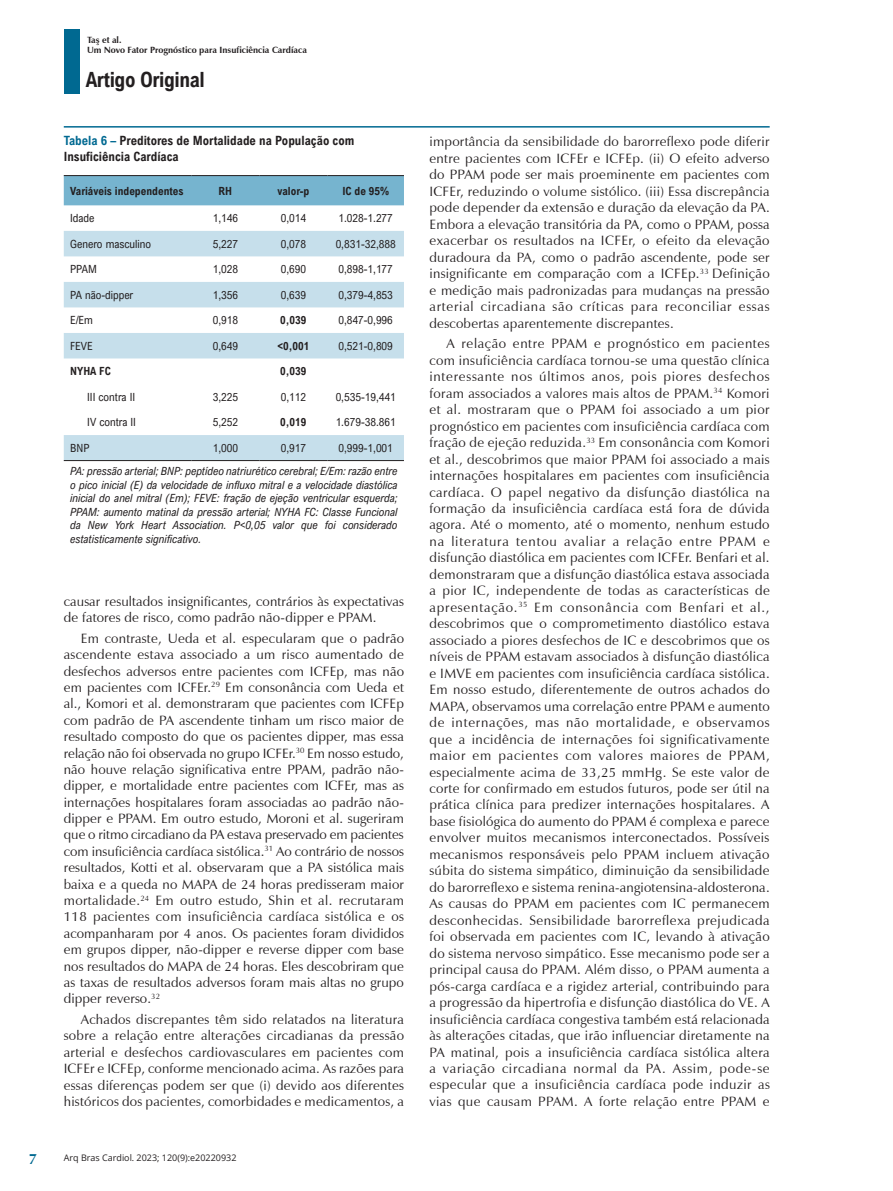
<style>
.page{position:relative;width:893px;height:1191px;background:#fff}
.page>*{position:absolute;margin:0;border:0;box-sizing:border-box;transform-origin:0 0}
.t1{font:700 21px "Arial Nova Cond";letter-spacing:-.02em;color:#231f20}
.t2{font:700 15px "Zapf Humanist 601 BT";color:#006991}
._01-TEXTO_BASICO{font:13.5px/16.5px "Zapf Humanist 601 BT";letter-spacing:.01em;color:#231f20;text-align:justify}
._01_TÍTULO_TABELA{font:700 12.75px/15.3px "Arial Nova Cond";color:#231f20}
._05_LEGENDA_TABELA{font:italic 11.25px/13.5px "Arial Nova Cond";color:#231f20;text-align:justify}
._02_TEXTO_TABELA_BASICA{font:11.25px "Arial Nova Cond";color:#231f20}
._04_DESTAQUE_TABELA{font:700 11.25px "Arial Nova Cond";color:#231f20}
._03_TEXTO_TABELA_SUBITEM{font:11.25px "Arial Nova Cond";color:#231f20}
.t3{font:700 9px/10.8px "Zapf Humanist 601 BT";color:#231f20}
.t4{font:9px "Open Sans";color:#231f20}
.s1{color:#006991}
</style>
<div class="page">
<hr style="left:64px;top:126px;width:706px;height:2px;background:#006991">
<div style="left:64px;top:29px;width:16px;height:65px;background:#006991"></div>
<div style="left:64px;top:176px;width:340px;height:29px;background:#76b4cf"></div>
<svg style="left:64px;top:231px;width:340px;height:229px"></svg>
<hr style="left:64px;top:175px;width:127px;height:1px;background:#231f20">
<hr style="left:191px;top:175px;width:68px;height:1px;background:#231f20">
<hr style="left:259px;top:175px;width:68px;height:1px;background:#231f20">
<hr style="left:327px;top:175px;width:77px;height:1px;background:#231f20">
<hr style="left:64px;top:460px;width:127px;height:1px;background:#231f20">
<hr style="left:191px;top:460px;width:68px;height:1px;background:#231f20">
<hr style="left:259px;top:460px;width:68px;height:1px;background:#231f20">
<hr style="left:327px;top:460px;width:77px;height:1px;background:#231f20">
<p class="t2" style="left:29px;top:1149px;width:10px">7</p>
<p class="t3" style="left:87px;top:34px;width:221px">Taş et al.<br>Um Novo Fator Prognóstico para Insuficiência Cardíaca</p>
<h1 class="t1" style="left:86px;top:67px;width:121px">Artigo Original</h1>
<p class="_01_TÍTULO_TABELA" style="left:64px;top:133px;width:292px"><span class="s1">Tabela 6 –</span> Preditores de Mortalidade na População com<br>Insuficiência Cardíaca</p>
<p class="_04_DESTAQUE_TABELA" style="left:70px;top:183px;width:115px">Variáveis independentes</p>
<p class="_04_DESTAQUE_TABELA" style="left:219px;top:183px;width:15px">RH</p>
<p class="_04_DESTAQUE_TABELA" style="left:278px;top:183px;width:33px">valor-p</p>
<p class="_04_DESTAQUE_TABELA" style="left:342px;top:183px;width:48px">IC de 95%</p>
<p class="_02_TEXTO_TABELA_BASICA" style="left:70px;top:211px;width:26px">Idade</p>
<p class="_02_TEXTO_TABELA_BASICA" style="left:213px;top:211px;width:27px">1,146</p>
<p class="_02_TEXTO_TABELA_BASICA" style="left:281px;top:211px;width:27px">0,014</p>
<p class="_02_TEXTO_TABELA_BASICA" style="left:338px;top:211px;width:56px">1.028-1.277</p>
<p class="_02_TEXTO_TABELA_BASICA" style="left:70px;top:237px;width:82px">Genero masculino</p>
<p class="_02_TEXTO_TABELA_BASICA" style="left:213px;top:237px;width:27px">5,227</p>
<p class="_02_TEXTO_TABELA_BASICA" style="left:281px;top:237px;width:27px">0,078</p>
<p class="_02_TEXTO_TABELA_BASICA" style="left:336px;top:237px;width:61px">0,831-32,888</p>
<p class="_02_TEXTO_TABELA_BASICA" style="left:70px;top:262px;width:28px">PPAM</p>
<p class="_02_TEXTO_TABELA_BASICA" style="left:213px;top:262px;width:27px">1,028</p>
<p class="_02_TEXTO_TABELA_BASICA" style="left:281px;top:262px;width:27px">0,690</p>
<p class="_02_TEXTO_TABELA_BASICA" style="left:338px;top:262px;width:56px">0,898-1,177</p>
<p class="_02_TEXTO_TABELA_BASICA" style="left:70px;top:288px;width:65px">PA não-dipper</p>
<p class="_02_TEXTO_TABELA_BASICA" style="left:213px;top:288px;width:27px">1,356</p>
<p class="_02_TEXTO_TABELA_BASICA" style="left:281px;top:288px;width:27px">0,639</p>
<p class="_02_TEXTO_TABELA_BASICA" style="left:338px;top:288px;width:56px">0,379-4,853</p>
<p class="_02_TEXTO_TABELA_BASICA" style="left:70px;top:313px;width:24px">E/Em</p>
<p class="_02_TEXTO_TABELA_BASICA" style="left:213px;top:313px;width:27px">0,918</p>
<p class="_04_DESTAQUE_TABELA" style="left:280px;top:313px;width:28px">0,039</p>
<p class="_02_TEXTO_TABELA_BASICA" style="left:338px;top:313px;width:56px">0,847-0,996</p>
<p class="_02_TEXTO_TABELA_BASICA" style="left:70px;top:339px;width:24px">FEVE</p>
<p class="_02_TEXTO_TABELA_BASICA" style="left:213px;top:339px;width:27px">0,649</p>
<p class="_04_DESTAQUE_TABELA" style="left:277px;top:339px;width:33px">&lt;0,001</p>
<p class="_02_TEXTO_TABELA_BASICA" style="left:338px;top:339px;width:56px">0,521-0,809</p>
<p class="_04_DESTAQUE_TABELA" style="left:70px;top:364px;width:42px">NYHA FC</p>
<p class="_04_DESTAQUE_TABELA" style="left:280px;top:364px;width:28px">0,039</p>
<p class="_03_TEXTO_TABELA_SUBITEM" style="left:87px;top:390px;width:50px">III contra II</p>
<p class="_02_TEXTO_TABELA_BASICA" style="left:213px;top:390px;width:27px">3,225</p>
<p class="_02_TEXTO_TABELA_BASICA" style="left:281px;top:390px;width:27px">0,112</p>
<p class="_02_TEXTO_TABELA_BASICA" style="left:336px;top:390px;width:61px">0,535-19,441</p>
<p class="_03_TEXTO_TABELA_SUBITEM" style="left:87px;top:415px;width:50px">IV contra II</p>
<p class="_02_TEXTO_TABELA_BASICA" style="left:213px;top:415px;width:27px">5,252</p>
<p class="_04_DESTAQUE_TABELA" style="left:280px;top:415px;width:28px">0,019</p>
<p class="_02_TEXTO_TABELA_BASICA" style="left:336px;top:415px;width:61px">1.679-38.861</p>
<p class="_02_TEXTO_TABELA_BASICA" style="left:70px;top:441px;width:21px">BNP</p>
<p class="_02_TEXTO_TABELA_BASICA" style="left:213px;top:441px;width:27px">1,000</p>
<p class="_02_TEXTO_TABELA_BASICA" style="left:281px;top:441px;width:27px">0,917</p>
<p class="_02_TEXTO_TABELA_BASICA" style="left:338px;top:441px;width:56px">0,999-1,001</p>
<p class="_05_LEGENDA_TABELA" style="left:70px;top:464px;width:329px">PA: pressão arterial; BNP: peptídeo natriurético cerebral; E/Em: razão entre o pico inicial (E) da velocidade de influxo mitral e a velocidade diastólica inicial do anel mitral (Em); FEVE: fração de ejeção ventricular esquerda; PPAM: aumento matinal da pressão arterial; NYHA FC: Classe Funcional da New York Heart Association. P&lt;0,05 valor que foi considerado estatisticamente significativo.</p>
<p class="_01-TEXTO_BASICO" style="left:64px;top:593px;width:342px">causar resultados insignificantes, contrários às expectativas de fatores de risco, como padrão não-dipper e PPAM.</p>
<p class="_01-TEXTO_BASICO" style="left:64px;top:630px;width:342px;text-indent:17px">Em contraste, Ueda et al. especularam que o padrão ascendente estava associado a um risco aumentado de desfechos adversos entre pacientes com ICFEp, mas não em pacientes com ICFEr.<sup>29</sup> Em consonância com Ueda et al., Komori et al. demonstraram que pacientes com ICFEp com padrão de PA ascendente tinham um risco maior de resultado composto do que os pacientes dipper, mas essa relação não foi observada no grupo ICFEr.<sup>30</sup> Em nosso estudo, não houve relação significativa entre PPAM, padrão não&shy;dipper, e mortalidade entre pacientes com ICFEr, mas as internações hospitalares foram associadas ao padrão não&shy;dipper e PPAM. Em outro estudo, Moroni et al. sugeriram que o ritmo circadiano da PA estava preservado em pacientes com insuficiência cardíaca sistólica.<sup>31</sup> Ao contrário de nossos resultados, Kotti et al. observaram que a PA sistólica mais baixa e a queda no MAPA de 24 horas predisseram maior mortalidade.<sup>24</sup> Em outro estudo, Shin et al. recrutaram 118 pacientes com insuficiência cardíaca sistólica e os acompanharam por 4 anos. Os pacientes foram divididos em grupos dipper, não-dipper e reverse dipper com base nos resultados do MAPA de 24 horas. Eles descobriram que as taxas de resultados adversos foram mais altas no grupo dipper reverso.<sup>32</sup></p>
<p class="_01-TEXTO_BASICO" style="left:64px;top:1011px;width:342px;text-indent:17px">Achados discrepantes têm sido relatados na literatura sobre a relação entre alterações circadianas da pressão arterial e desfechos cardiovasculares em pacientes com ICFEr e ICFEp, conforme mencionado acima. As razões para essas diferenças podem ser que (i) devido aos diferentes históricos dos pacientes, comorbidades e medicamentos, a</p>
<p class="t4" style="left:64px;top:1152px;width:174px">Arq Bras Cardiol. 2023; 120(9):e20220932</p>
<p class="_01-TEXTO_BASICO" style="left:429px;top:133px;width:342px">importância da sensibilidade do barorreflexo pode diferir entre pacientes com ICFEr e ICFEp. (ii) O efeito adverso do PPAM pode ser mais proeminente em pacientes com ICFEr, reduzindo o volume sistólico. (iii) Essa discrepância pode depender da extensão e duração da elevação da PA.<br>Embora a elevação transitória da PA, como o PPAM, possa exacerbar os resultados na ICFEr, o efeito da elevação duradoura da PA, como o padrão ascendente, pode ser insignificante em comparação com a ICFEp.<sup>33</sup> Definição e medição mais padronizadas para mudanças na pressão arterial circadiana são críticas para reconciliar essas descobertas aparentemente discrepantes.</p>
<p class="_01-TEXTO_BASICO" style="left:429px;top:335px;width:342px;text-indent:17px">A relação entre PPAM e prognóstico em pacientes com insuficiência cardíaca tornou-se uma questão clínica interessante nos últimos anos, pois piores desfechos foram associados a valores mais altos de PPAM.<sup>34</sup> Komori et al. mostraram que o PPAM foi associado a um pior prognóstico em pacientes com insuficiência cardíaca com fração de ejeção reduzida.<sup>33</sup> Em consonância com Komori et al., descobrimos que maior PPAM foi associado a mais internações hospitalares em pacientes com insuficiência cardíaca. O papel negativo da disfunção diastólica na formação da insuficiência cardíaca está fora de dúvida agora. Até o momento, até o momento, nenhum estudo na literatura tentou avaliar a relação entre PPAM e disfunção diastólica em pacientes com ICFEr. Benfari et al. demonstraram que a disfunção diastólica estava associada a pior IC, independente de todas as características de apresentação.<sup>35</sup> Em consonância com Benfari et al., descobrimos que o comprometimento diastólico estava associado a piores desfechos de IC e descobrimos que os níveis de PPAM estavam associados à disfunção diastólica e IMVE em pacientes com insuficiência cardíaca sistólica.<br>Em nosso estudo, diferentemente de outros achados do MAPA, observamos uma correlação entre PPAM e aumento de internações, mas não mortalidade, e observamos que a incidência de internações foi significativamente maior em pacientes com valores maiores de PPAM, especialmente acima de 33,25 mmHg. Se este valor de corte for confirmado em estudos futuros, pode ser útil na prática clínica para predizer internações hospitalares. A base fisiológica do aumento do PPAM é complexa e parece envolver muitos mecanismos interconectados. Possíveis mecanismos responsáveis pelo PPAM incluem ativação súbita do sistema simpático, diminuição da sensibilidade do barorreflexo e sistema renina-angiotensina-aldosterona.<br>As causas do PPAM em pacientes com IC permanecem desconhecidas. Sensibilidade barorreflexa prejudicada foi observada em pacientes com IC, levando à ativação do sistema nervoso simpático. Esse mecanismo pode ser a principal causa do PPAM. Além disso, o PPAM aumenta a pós-carga cardíaca e a rigidez arterial, contribuindo para a progressão da hipertrofia e disfunção diastólica do VE. A insuficiência cardíaca congestiva também está relacionada às alterações citadas, que irão influenciar diretamente na PA matinal, pois a insuficiência cardíaca sistólica altera a variação circadiana normal da PA. Assim, pode-se especular que a insuficiência cardíaca pode induzir as vias que causam PPAM. A forte relação entre PPAM e</p>
</div>
